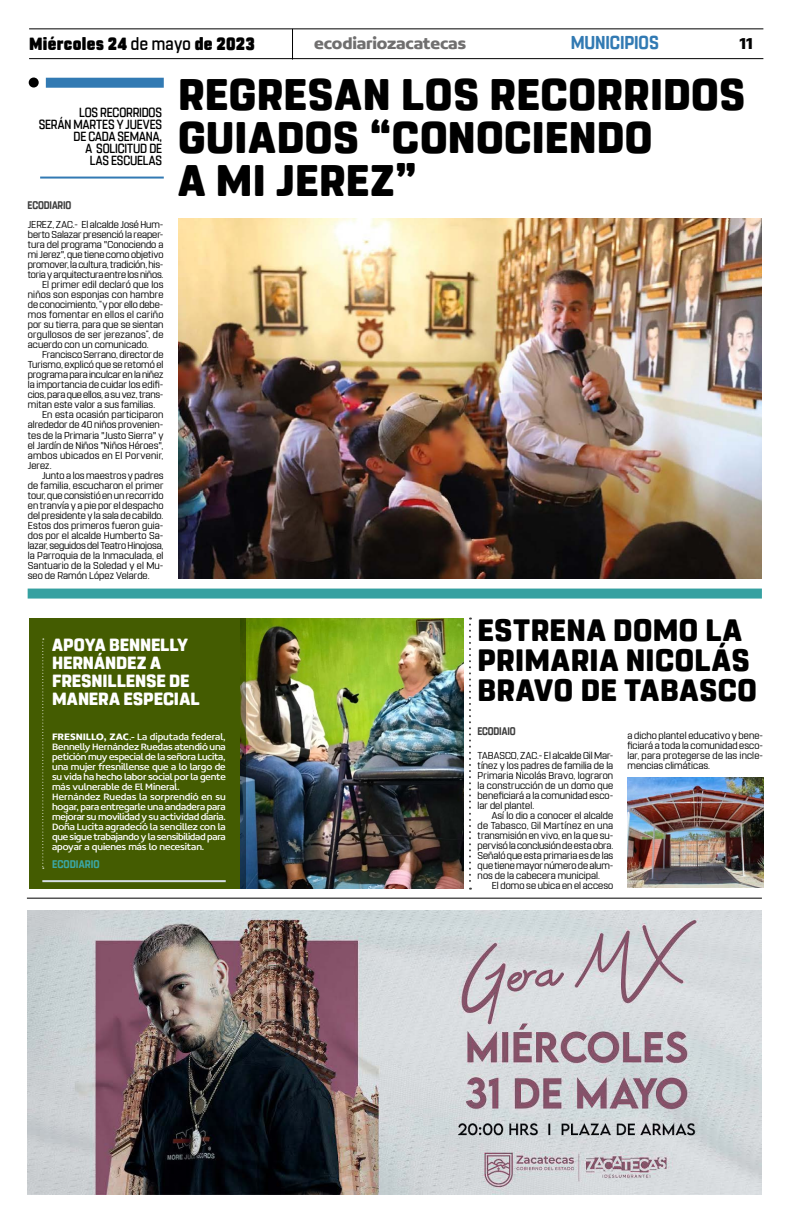
<style>
.page{position:relative;width:791px;height:1225px;background:#fff}
.page>*{position:absolute;margin:0;border:0;box-sizing:border-box;transform-origin:0 0}
.t1{font:800 44px/43px "Rohn Rounded";letter-spacing:.01em;color:#000}
.t2{font:800 30.8px/30px "Rohn Rounded";letter-spacing:.015em;color:#000}
.t3{font:700 18.6px "Rohn Rounded";letter-spacing:-.01em;color:#327ab3;scale:.91 1}
.t4{font:800 17.6px/18px "Rohn Rounded";color:#fff}
.t5{font:900 17.6px "Rohn Rounded";letter-spacing:.02em;color:#000;scale:.91 1}
.t6{font:700 16.9px "Concord";letter-spacing:-.01em;color:#706f6f}
.t7{font:700 16.9px "Concord";color:#000}
.t8{font:500 13.2px/12px "Rohn Rounded";letter-spacing:-.01em;color:#000;text-align:right;scale:.87 1}
.t9{font:700 11px "Rohn Rounded";letter-spacing:-.015em;color:#3d3d3d;scale:.86 1}
.t10{font:700 11px "Rohn Rounded";letter-spacing:.005em;color:#3ba8a6;scale:.91 1}
.t11{font:10px/10px "Rohn Rounded";letter-spacing:.005em;color:#000;text-align:justify}
.t12{font:10px/10px "Concord";letter-spacing:-.015em;color:#fff}
.t13{font:10px "Rohn Rounded";letter-spacing:-.015em;color:#000}
.t14{font:10px "Rohn Rounded";letter-spacing:.025em;color:#000}
.s1{font-weight:500}
.s2{font-weight:700}
</style>
<div class="page">
<hr style="left:29px;top:28px;width:734px;height:1px;background:#000">
<hr style="left:29px;top:58px;width:734px;height:1px;background:#000">
<hr style="left:292px;top:29px;width:1px;height:31px;background:#000">
<div style="left:46px;top:78px;width:118px;height:10px;background:#327ab3"></div>
<hr style="left:40px;top:176px;width:124px;height:2px;background:#327ab3">
<div style="left:29px;top:77px;width:10px;height:10px;background:#000;border-radius:50%"></div>
<div style="left:28px;top:588px;width:734px;height:10px;background:#36a1a1"></div>
<img style="left:178px;top:218px;width:584px;height:360px">
<img style="left:627px;top:777px;width:136px;height:110px">
<img style="left:246px;top:618px;width:217px;height:270px">
<div style="left:29px;top:618px;width:217px;height:270px;background:#445c01"></div>
<svg style="left:42px;top:638px;width:2px;height:230px"></svg>
<hr style="left:42px;top:880px;width:184px;height:2px;background:#d6dee3">
<img style="left:28px;top:911px;width:734px;height:283px">
<hr style="left:27px;top:897px;width:735px;height:1px;background:#000">
<svg style="left:469px;top:617px;width:2px;height:272px"></svg>
<h3 class="t5" style="left:29px;top:33px;width:250px">Miércoles 24 <span class="s1">de mayo</span> de 2023</h3>
<h3 class="t6" style="left:314px;top:33px;width:153px">ecodiariozacatecas</h3>
<h3 class="t3" style="left:571px;top:32px;width:98px">MUNICIPIOS</h3>
<h3 class="t7" style="left:739px;top:33px;width:15px">11</h3>
<h3 class="t8" style="left:39px;top:106px;width:143px">LOS RECORRIDOS<br>SERÁN MARTES Y JUEVES<br>DE CADA SEMANA,<br>A SOLICITUD DE<br>LAS ESCUELAS</h3>
<p class="t9" style="left:28px;top:199px;width:52px">ECODIARIO</p>
<p class="t11" style="left:28px;top:220px;width:137px">JEREZ, ZAC.- El alcalde José Hum-</p>
<p class="t11" style="left:28px;top:230px;width:137px">berto Salazar presenció la reaper-</p>
<p class="t11" style="left:28px;top:240px;width:137px">tura del programa "Conociendo a</p>
<p class="t11" style="left:28px;top:250px;width:137px">mi Jerez", que tiene como objetivo</p>
<p class="t13" style="left:28px;top:259px;width:137px">promover, la cultura, tradición, his-</p>
<p class="t13" style="left:28px;top:269px;width:137px">toria y arquitectura entre los niños.</p>
<p class="t11" style="left:42px;top:280px;width:123px">El primer edil declaró que los</p>
<p class="t11" style="left:28px;top:290px;width:137px">niños son esponjas con hambre</p>
<p class="t11" style="left:28px;top:300px;width:137px">de conocimiento, “y por ello debe-</p>
<p class="t11" style="left:28px;top:310px;width:137px">mos fomentar en ellos el cariño</p>
<p class="t11" style="left:28px;top:320px;width:137px">por su tierra, para que se sientan</p>
<p class="t14" style="left:28px;top:329px;width:137px">orgullosos de ser jerezanos”, de</p>
<p class="t11" style="left:28px;top:340px;width:122px">acuerdo con un comunicado.</p>
<p class="t11" style="left:42px;top:350px;width:123px">Francisco Serrano, director de</p>
<p class="t11" style="left:28px;top:360px;width:137px">Turismo, explicó que se retomó el</p>
<p class="t13" style="left:28px;top:369px;width:137px">programa para inculcar en la niñez</p>
<p class="t11" style="left:28px;top:380px;width:137px">la importancia de cuidar los edifi-</p>
<p class="t13" style="left:28px;top:389px;width:137px">cios, para que ellos, a su vez, trans-</p>
<p class="t11" style="left:28px;top:400px;width:129px">mitan este valor a sus familias.</p>
<p class="t11" style="left:42px;top:410px;width:123px">En esta ocasión participaron</p>
<p class="t11" style="left:28px;top:420px;width:137px">alrededor de 40 niños provenien-</p>
<p class="t11" style="left:28px;top:430px;width:137px">tes de la Primaria "Justo Sierra" y</p>
<p class="t11" style="left:28px;top:440px;width:137px">el Jardín de Niños "Niños Héroes",</p>
<p class="t14" style="left:28px;top:449px;width:137px">ambos ubicados en El Porvenir,</p>
<p class="t11" style="left:28px;top:460px;width:25px">Jerez.</p>
<p class="t11" style="left:42px;top:470px;width:123px">Junto a los maestros y padres</p>
<p class="t11" style="left:28px;top:480px;width:137px">de familia, escucharon el primer</p>
<p class="t11" style="left:28px;top:490px;width:137px">tour, que consistió en un recorrido</p>
<p class="t11" style="left:28px;top:500px;width:137px">en tranvía y a pie por el despacho</p>
<p class="t11" style="left:28px;top:510px;width:137px">del presidente y la sala de cabildo.</p>
<p class="t11" style="left:28px;top:520px;width:137px">Estos dos primeros fueron guia-</p>
<p class="t11" style="left:28px;top:530px;width:137px">dos por el alcalde Humberto Sa-</p>
<p class="t11" style="left:28px;top:540px;width:137px">lazar, seguidos del Teatro Hinojosa,</p>
<p class="t11" style="left:28px;top:550px;width:137px">la Parroquia de la Inmaculada, el</p>
<p class="t11" style="left:28px;top:560px;width:137px">Santuario de la Soledad y el Mu-</p>
<p class="t11" style="left:28px;top:570px;width:123px">seo de Ramón López Velarde.</p>
<h1 class="t1" style="left:178px;top:74px;width:569px">REGRESAN LOS RECORRIDOS<br>GUIADOS “CONOCIENDO<br>A MI JEREZ”</h1>
<h3 class="t4" style="left:52px;top:636px;width:149px">APOYA BENNELLY<br>HERNÁNDEZ A<br>FRESNILLENSE DE<br>MANERA ESPECIAL</h3>
<p class="t12" style="left:52px;top:731px;width:175px"><span class="s2">FRESNILLO, ZAC</span>.- La diputada federal, Bennelly Hernández Ruedas atendió una petición muy especial de la señora Lucita, una mujer fresnillense que a lo largo de su vida ha hecho labor social por la gente más vulnerable de El Mineral.<br>Hernández Ruedas la sorprendió en su hogar, para entregarle una andadera para mejorar su movilidad y su actividad diaria.<br>Doña Lucita agradeció la sencillez con la que sigue trabajando y la sensibilidad para apoyar a quienes más lo necesitan.</p>
<p class="t10" style="left:52px;top:857px;width:54px">ECODIARIO</p>
<h2 class="t2" style="left:477px;top:615px;width:281px">ESTRENA DOMO LA<br>PRIMARIA NICOLÁS<br>BRAVO DE TABASCO</h2>
<p class="t11" style="left:627px;top:730px;width:137px">a dicho plantel educativo y bene&shy;ficiará a toda la comunidad esco&shy;lar, para protegerse de las incle&shy;mencias climáticas.</p>
<p class="t9" style="left:477px;top:725px;width:46px">ECODIAIO</p>
<p class="t11" style="left:478px;top:750px;width:137px">TABASCO, ZAC.- El alcalde Gil Mar&shy;tínez y los padres de familia de la Primaria Nicolás Bravo, lograron la construcción de un domo que beneficiará a la comunidad esco&shy;lar del plantel.</p>
<p class="t11" style="left:478px;top:810px;width:137px;text-indent:14px">Así lo dio a conocer el alcalde de Tabasco, Gil Martínez en una transmisión en vivo, en la que su&shy;pervisó la conclusión de esta obra.<br>Señaló que esta primaria es de las que tiene mayor número de alum&shy;nos de la cabecera municipal.</p>
<p class="t11" style="left:492px;top:880px;width:123px">El domo se ubica en el acceso</p>
</div>
